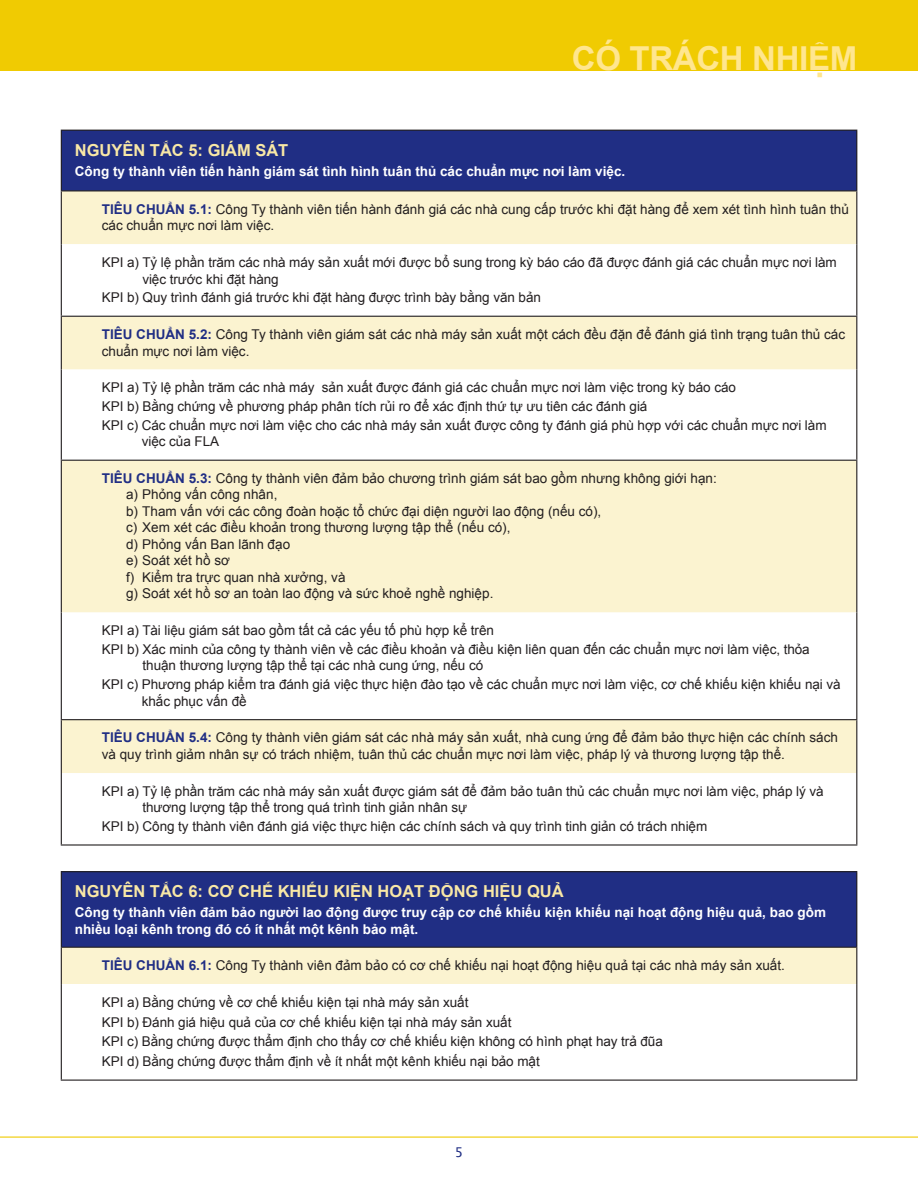
<style>
.page{position:relative;width:918px;height:1188px;background:#fff}
.page>*{position:absolute;margin:0;border:0;box-sizing:border-box;transform-origin:0 0}
.t1{font:700 33px "Arial";letter-spacing:-.01em;color:#ffe68f}
.t2{font:700 16.5px "Arial";color:#f9e8a6}
.t3{font:13.5px/16.5px "Arial";letter-spacing:-.005em;color:#231f20}
.t4{font:700 13.5px/16.5px "Arial";color:#fff}
.t5{font:13.5px "Lucida Sans";color:#202e84}
.s1{font-weight:700;color:#202e84}
</style>
<div class="page">
<div style="left:0;top:0;width:918px;height:71px;background:#f0cb02"></div>
<hr style="left:0;top:1137px;width:918px;height:1px;background:#f0cb02">
<div style="left:61px;top:130px;width:796px;height:61px;background:#202e84"></div>
<div style="left:62px;top:191px;width:794px;height:53px;background:#fbf3d0"></div>
<svg style="left:62px;top:315px;width:794px;height:458px;fill:#fbf3d0"></svg>
<hr style="left:61px;top:130px;width:796px;height:1px;background:#231f20">
<hr style="left:61px;top:131px;width:1px;height:59px;background:#231f20">
<hr style="left:61px;top:244px;width:1px;height:72px;background:#231f20">
<hr style="left:856px;top:244px;width:1px;height:72px;background:#231f20">
<hr style="left:61px;top:370px;width:1px;height:90px;background:#231f20">
<hr style="left:856px;top:370px;width:1px;height:90px;background:#231f20">
<hr style="left:61px;top:613px;width:1px;height:106px;background:#231f20">
<hr style="left:856px;top:613px;width:1px;height:106px;background:#231f20">
<hr style="left:61px;top:773px;width:1px;height:71px;background:#231f20">
<hr style="left:856px;top:773px;width:1px;height:71px;background:#231f20">
<hr style="left:61px;top:190px;width:796px;height:1px;background:#231f20">
<hr style="left:61px;top:191px;width:1px;height:53px;background:#231f20">
<hr style="left:856px;top:191px;width:1px;height:53px;background:#231f20">
<hr style="left:61px;top:316px;width:796px;height:1px;background:#231f20">
<hr style="left:61px;top:317px;width:1px;height:53px;background:#231f20">
<hr style="left:856px;top:317px;width:1px;height:53px;background:#231f20">
<hr style="left:61px;top:460px;width:796px;height:1px;background:#231f20">
<hr style="left:61px;top:461px;width:1px;height:152px;background:#231f20">
<hr style="left:856px;top:461px;width:1px;height:152px;background:#231f20">
<hr style="left:61px;top:719px;width:796px;height:1px;background:#231f20">
<hr style="left:61px;top:720px;width:1px;height:53px;background:#231f20">
<hr style="left:856px;top:720px;width:1px;height:53px;background:#231f20">
<hr style="left:61px;top:844px;width:796px;height:2px;background:#231f20">
<hr style="left:856px;top:131px;width:1px;height:59px;background:#231f20">
<div style="left:61px;top:872px;width:796px;height:75px;background:#202e84"></div>
<div style="left:61px;top:947px;width:796px;height:37px;background:#fbf3d0"></div>
<hr style="left:61px;top:871px;width:796px;height:1px;background:#231f20">
<hr style="left:61px;top:872px;width:1px;height:75px;background:#231f20">
<hr style="left:61px;top:984px;width:1px;height:96px;background:#231f20">
<hr style="left:856px;top:984px;width:1px;height:96px;background:#231f20">
<hr style="left:61px;top:947px;width:796px;height:1px;background:#231f20">
<hr style="left:61px;top:948px;width:1px;height:36px;background:#231f20">
<hr style="left:856px;top:948px;width:1px;height:36px;background:#231f20">
<hr style="left:61px;top:1080px;width:796px;height:1px;background:#231f20">
<hr style="left:856px;top:872px;width:1px;height:75px;background:#231f20">
<h1 class="t1" style="left:572px;top:37px;width:287px">Có trách nhiệm</h1>
<p class="t2" style="left:75px;top:139px;width:215px">Nguyên Tắc 5: Giám sát</p>
<p class="t4" style="left:75px;top:163px;width:552px">Công ty thành viên tiến hành giám sát tình hình tuân thủ các chuẩn mực nơi làm việc.</p>
<p class="t3" style="left:102px;top:201px;width:749px"><span class="s1">Tiêu Chuẩn 5.1:</span> Công Ty thành viên tiến hành đánh giá các nhà cung cấp trước khi đặt hàng để xem xét tình hình tuân thủ các chuẩn mực nơi làm việc.</p>
<p class="t3" style="left:142px;top:254px;width:696px;text-indent:-41px">KPI a) Tỷ lệ phần trăm các nhà máy sản xuất mới được bổ sung trong kỳ báo cáo đã được đánh giá các chuẩn mực nơi làm việc trước khi đặt hàng</p>
<p class="t3" style="left:102px;top:289px;width:441px">KPI b) Quy trình đánh giá trước khi đặt hàng được trình bày bằng văn bản</p>
<p class="t3" style="left:102px;top:326px;width:745px"><span class="s1">Tiêu Chuẩn 5.2:</span> Công Ty thành viên giám sát các nhà máy sản xuất một cách đều đặn để đánh giá tình trạng tuân thủ các chuẩn mực nơi làm việc.</p>
<p class="t3" style="left:102px;top:378px;width:726px;line-height:18.6px">KPI a) Tỷ lệ phần trăm các nhà máy sản xuất được đánh giá các chuẩn mực nơi làm việc trong kỳ báo cáo<br>KPI b) Bằng chứng về phương pháp phân tích rủi ro để xác định thứ tự ưu tiên các đánh giá<br>KPI c) Các chuẩn mực nơi làm việc cho các nhà máy sản xuất được công ty đánh giá phù hợp với các chuẩn mực nơi làm</p>
<p class="t3" style="left:142px;top:433px;width:79px">việc của FLA</p>
<p class="t3" style="left:126px;top:470px;width:592px;text-indent:-24px"><span class="s1">Tiêu Chuẩn 5.3:</span> Công ty thành viên đảm bảo chương trình giám sát bao gồm nhưng không giới hạn: a) Phỏng vấn công nhân,<br>b) Tham vấn với các công đoàn hoặc tổ chức đại diện người lao động (nếu có),<br>c) Xem xét các điều khoản trong thương lượng tập thể (nếu có),<br>d) Phỏng vấn Ban lãnh đạo<br>e) Soát xét hồ sơ<br>f) Kiểm tra trực quan nhà xưởng, và<br>g) Soát xét hồ sơ an toàn lao động và sức khoẻ nghề nghiệp.</p>
<p class="t3" style="left:102px;top:621px;width:709px;line-height:18.6px">KPI a) Tài liệu giám sát bao gồm tất cả các yếu tố phù hợp kể trên<br>KPI b) Xác minh của công ty thành viên về các điều khoản và điều kiện liên quan đến các chuẩn mực nơi làm việc, thỏa</p>
<p class="t3" style="left:102px;top:657px;width:740px;line-height:18.6px;text-indent:41px">thuận thương lượng tập thể tại các nhà cung ứng, nếu có<br>KPI c) Phương pháp kiểm tra đánh giá việc thực hiện đào tạo về các chuẩn mực nơi làm việc, cơ chế khiếu kiện khiếu nại và</p>
<p class="t3" style="left:142px;top:693px;width:106px">khắc phục vấn đề</p>
<p class="t3" style="left:102px;top:730px;width:738px"><span class="s1">Tiêu Chuẩn 5.4:</span> Công ty thành viên giám sát các nhà máy sản xuất, nhà cung ứng để đảm bảo thực hiện các chính sách và quy trình giảm nhân sự có trách nhiệm, tuân thủ các chuẩn mực nơi làm việc, pháp lý và thương lượng tập thể.</p>
<p class="t3" style="left:142px;top:783px;width:683px;text-indent:-41px">KPI a) Tỷ lệ phần trăm các nhà máy sản xuất được giám sát để đảm bảo tuân thủ các chuẩn mực nơi làm việc, pháp lý và thương lượng tập thể trong quá trình tinh giản nhân sự</p>
<p class="t3" style="left:102px;top:818px;width:607px">KPI b) Công ty thành viên đánh giá việc thực hiện các chính sách và quy trình tinh giản có trách nhiệm</p>
<p class="t2" style="left:75px;top:881px;width:490px">Nguyên Tắc 6: Cơ chế khiếu kiện hoạt động hiệu quả</p>
<p class="t4" style="left:75px;top:905px;width:753px">Công ty thành viên đảm bảo người lao động được truy cập cơ chế khiếu kiện khiếu nại hoạt động hiệu quả, bao gồm nhiều loại kênh trong đó có ít nhất một kênh bảo mật.</p>
<p class="t3" style="left:102px;top:957px;width:685px"><span class="s1">Tiêu Chuẩn 6.1:</span> Công Ty thành viên đảm bảo có cơ chế khiếu nại hoạt động hiệu quả tại các nhà máy sản xuất.</p>
<p class="t3" style="left:102px;top:992px;width:563px;line-height:19.8px">KPI a) Bằng chứng về cơ chế khiếu kiện tại nhà máy sản xuất<br>KPI b) Đánh giá hiệu quả của cơ chế khiếu kiện tại nhà máy sản xuất<br>KPI c) Bằng chứng được thẩm định cho thấy cơ chế khiếu kiện không có hình phạt hay trả đũa KPI d) Bằng chứng được thẩm định về ít nhất một kênh khiếu nại bảo mật</p>
<p class="t5" style="left:455px;top:1145px;width:10px">5</p>
</div>
